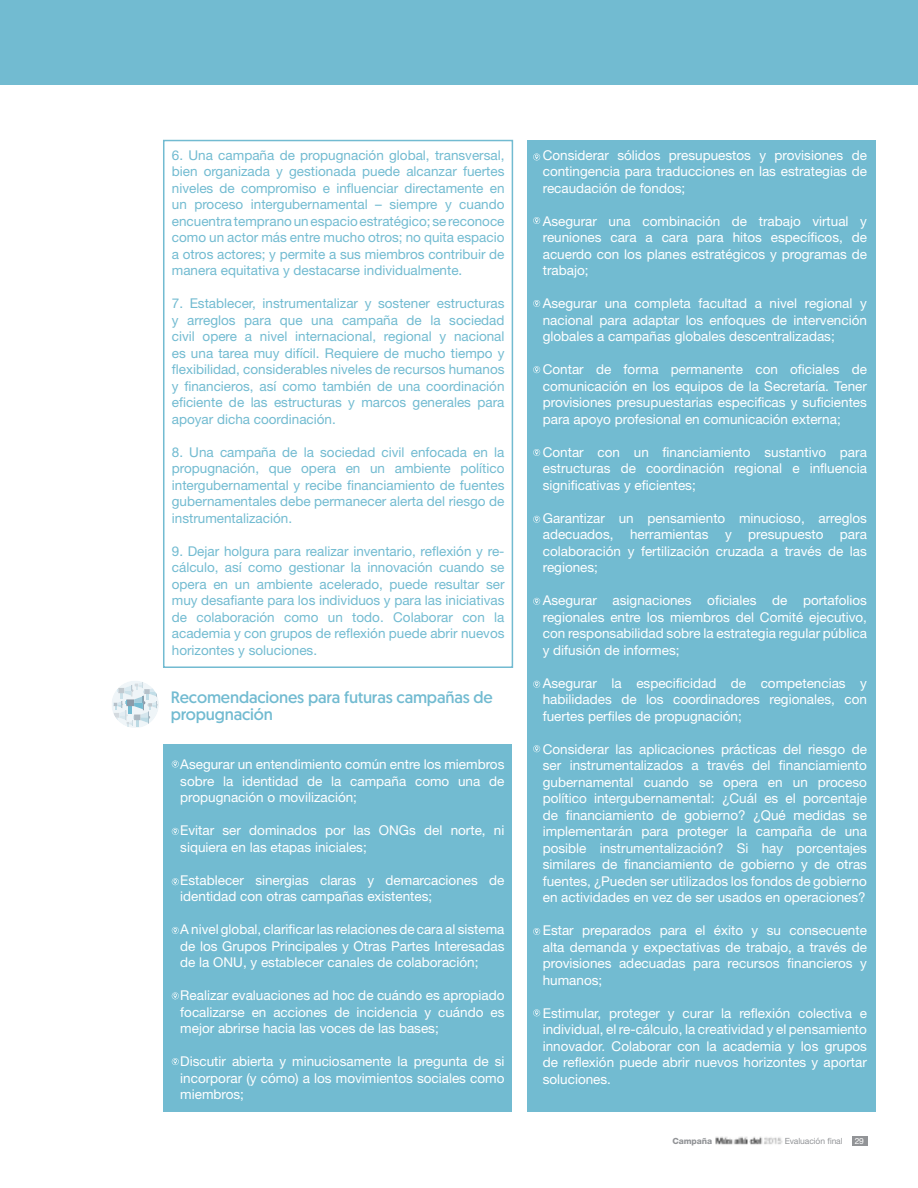
<style>
.page{position:relative;width:918px;height:1188px;background:#fff}
.page>*{position:absolute;margin:0;border:0;box-sizing:border-box;transform-origin:0 0}
.t1{font:16.5px/16.5px "Geomanist";letter-spacing:-.01em;color:#72bbd1}
.t2{font:13.5px/16.5px "Helvetica Neue LT Std";color:#fff;text-align:justify}
.t3{font:13.5px/16.5px "Helvetica Neue LT Std";color:#72bbd1;text-align:justify}
.t4{font:8.55px "Helvetica Neue LT Std";letter-spacing:-.01em;color:#929497}
.t5{font:800 8.55px "Helvetica Neue LT Std";letter-spacing:-.01em;color:#929497}
.t6{font:8.55px "Helvetica Neue LT Std";color:#fff}
</style>
<div class="page">
<div style="left:163px;top:140px;width:350px;height:528px;border:2px solid #72bbd1"></div>
<div style="left:528px;top:140px;width:348px;height:972px;background:#72bbd1"></div>
<div style="left:163px;top:744px;width:348px;height:368px;background:#72bbd1"></div>
<div style="left:852px;top:1136px;width:16px;height:9px;background:#929497"></div>
<svg style="left:533px;top:153px;width:7px;height:7px"></svg>
<svg style="left:533px;top:217px;width:7px;height:7px"></svg>
<svg style="left:533px;top:300px;width:7px;height:7px"></svg>
<svg style="left:533px;top:366px;width:7px;height:7px"></svg>
<svg style="left:533px;top:449px;width:7px;height:7px"></svg>
<svg style="left:533px;top:516px;width:7px;height:7px"></svg>
<svg style="left:533px;top:598px;width:7px;height:7px"></svg>
<svg style="left:533px;top:681px;width:7px;height:7px"></svg>
<svg style="left:533px;top:745px;width:7px;height:7px"></svg>
<svg style="left:533px;top:928px;width:7px;height:7px"></svg>
<svg style="left:533px;top:1009px;width:7px;height:7px"></svg>
<svg style="left:172px;top:992px;width:7px;height:7px"></svg>
<svg style="left:172px;top:1058px;width:7px;height:7px"></svg>
<svg style="left:172px;top:927px;width:7px;height:7px"></svg>
<svg style="left:172px;top:878px;width:7px;height:7px"></svg>
<svg style="left:172px;top:828px;width:7px;height:7px"></svg>
<svg style="left:172px;top:761px;width:7px;height:7px"></svg>
<svg style="left:112px;top:681px;width:47px;height:47px"></svg>
<img style="left:715px;top:1136px;width:68px;height:9px">
<div style="left:0;top:0;width:918px;height:85px;background:#72bbd1"></div>
<p class="t3" style="left:172px;top:147px;width:334px">6. Una campaña de propugnación global, transversal, bien organizada y gestionada puede alcanzar fuertes niveles de compromiso e influenciar directamente en un proceso intergubernamental – siempre y cuando encuentra temprano un espacio estratégico; se reconoce como un actor más entre mucho otros; no quita espacio a otros actores; y permite a sus miembros contribuir de manera equitativa y destacarse individualmente.</p>
<p class="t3" style="left:172px;top:295px;width:334px">7. Establecer, instrumentalizar y sostener estructuras y arreglos para que una campaña de la sociedad civil opere a nivel internacional, regional y nacional es una tarea muy difícil. Requiere de mucho tiempo y flexibilidad, considerables niveles de recursos humanos y financieros, así como también de una coordinación eficiente de las estructuras y marcos generales para apoyar dicha coordinación.</p>
<p class="t3" style="left:172px;top:444px;width:334px">8. Una campaña de la sociedad civil enfocada en la propugnación, que opera en un ambiente político intergubernamental y recibe financiamiento de fuentes gubernamentales debe permanecer alerta del riesgo de instrumentalización.</p>
<p class="t3" style="left:172px;top:543px;width:334px">9. Dejar holgura para realizar inventario, reflexión y re&shy;cálculo, así como gestionar la innovación cuando se opera en un ambiente acelerado, puede resultar ser muy desafiante para los individuos y para las iniciativas de colaboración como un todo. Colaborar con la academia y con grupos de reflexión puede abrir nuevos horizontes y soluciones.</p>
<p class="t1" style="left:171px;top:689px;width:324px">Recomendaciones para futuras campañas de propugnación</p>
<p class="t2" style="left:180px;top:756px;width:326px">Asegurar un entendimiento común entre los miembros sobre la identidad de la campaña como una de propugnación o movilización;</p>
<p class="t2" style="left:180px;top:822px;width:326px">Evitar ser dominados por las ONGs del norte, ni siquiera en las etapas iniciales;</p>
<p class="t2" style="left:180px;top:872px;width:326px">Establecer sinergias claras y demarcaciones de identidad con otras campañas existentes;</p>
<p class="t2" style="left:180px;top:921px;width:326px">A nivel global, clarificar las relaciones de cara al sistema de los Grupos Principales y Otras Partes Interesadas de la ONU, y establecer canales de colaboración;</p>
<p class="t2" style="left:180px;top:987px;width:326px">Realizar evaluaciones ad hoc de cuándo es apropiado focalizarse en acciones de incidencia y cuándo es mejor abrirse hacia las voces de las bases;</p>
<p class="t2" style="left:180px;top:1053px;width:326px">Discutir abierta y minuciosamente la pregunta de si incorporar (y cómo) a los movimientos sociales como miembros;</p>
<p class="t2" style="left:543px;top:147px;width:326px">Considerar sólidos presupuestos y provisiones de contingencia para traducciones en las estrategias de recaudación de fondos;</p>
<p class="t2" style="left:543px;top:213px;width:326px">Asegurar una combinación de trabajo virtual y reuniones cara a cara para hitos específicos, de acuerdo con los planes estratégicos y programas de trabajo;</p>
<p class="t2" style="left:543px;top:295px;width:326px">Asegurar una completa facultad a nivel regional y nacional para adaptar los enfoques de intervención globales a campañas globales descentralizadas;</p>
<p class="t2" style="left:543px;top:361px;width:326px">Contar de forma permanente con oficiales de comunicación en los equipos de la Secretaría. Tener provisiones presupuestarias especificas y suficientes para apoyo profesional en comunicación externa;</p>
<p class="t2" style="left:543px;top:443px;width:326px">Contar con un financiamiento sustantivo para estructuras de coordinación regional e influencia significativas y eficientes;</p>
<p class="t2" style="left:543px;top:509px;width:326px">Garantizar un pensamiento minucioso, arreglos adecuados, herramientas y presupuesto para colaboración y fertilización cruzada a través de las regiones;</p>
<p class="t2" style="left:543px;top:592px;width:326px">Asegurar asignaciones oficiales de portafolios regionales entre los miembros del Comité ejecutivo, con responsabilidad sobre la estrategia regular pública y difusión de informes;</p>
<p class="t2" style="left:543px;top:674px;width:326px">Asegurar la especificidad de competencias y habilidades de los coordinadores regionales, con fuertes perfiles de propugnación;</p>
<p class="t2" style="left:543px;top:740px;width:326px">Considerar las aplicaciones prácticas del riesgo de ser instrumentalizados a través del financiamiento gubernamental cuando se opera en un proceso político intergubernamental: ¿Cuál es el porcentaje de financiamiento de gobierno? ¿Qué medidas se implementarán para proteger la campaña de una posible instrumentalización? Si hay porcentajes similares de financiamiento de gobierno y de otras fuentes, ¿Pueden ser utilizados los fondos de gobierno en actividades en vez de ser usados en operaciones?</p>
<p class="t2" style="left:543px;top:922px;width:326px">Estar preparados para el éxito y su consecuente alta demanda y expectativas de trabajo, a través de provisiones adecuadas para recursos financieros y humanos;</p>
<p class="t2" style="left:543px;top:1004px;width:326px">Estimular, proteger y curar la reflexión colectiva e individual, el re-cálculo, la creatividad y el pensamiento innovador. Colaborar con la academia y los grupos de reflexión puede abrir nuevos horizontes y aportar soluciones.</p>
<p class="t5" style="left:672px;top:1135px;width:41px">Campaña</p>
<p class="t4" style="left:785px;top:1135px;width:60px">Evaluación final</p>
<p class="t6" style="left:855px;top:1136px;width:11px">29</p>
</div>
